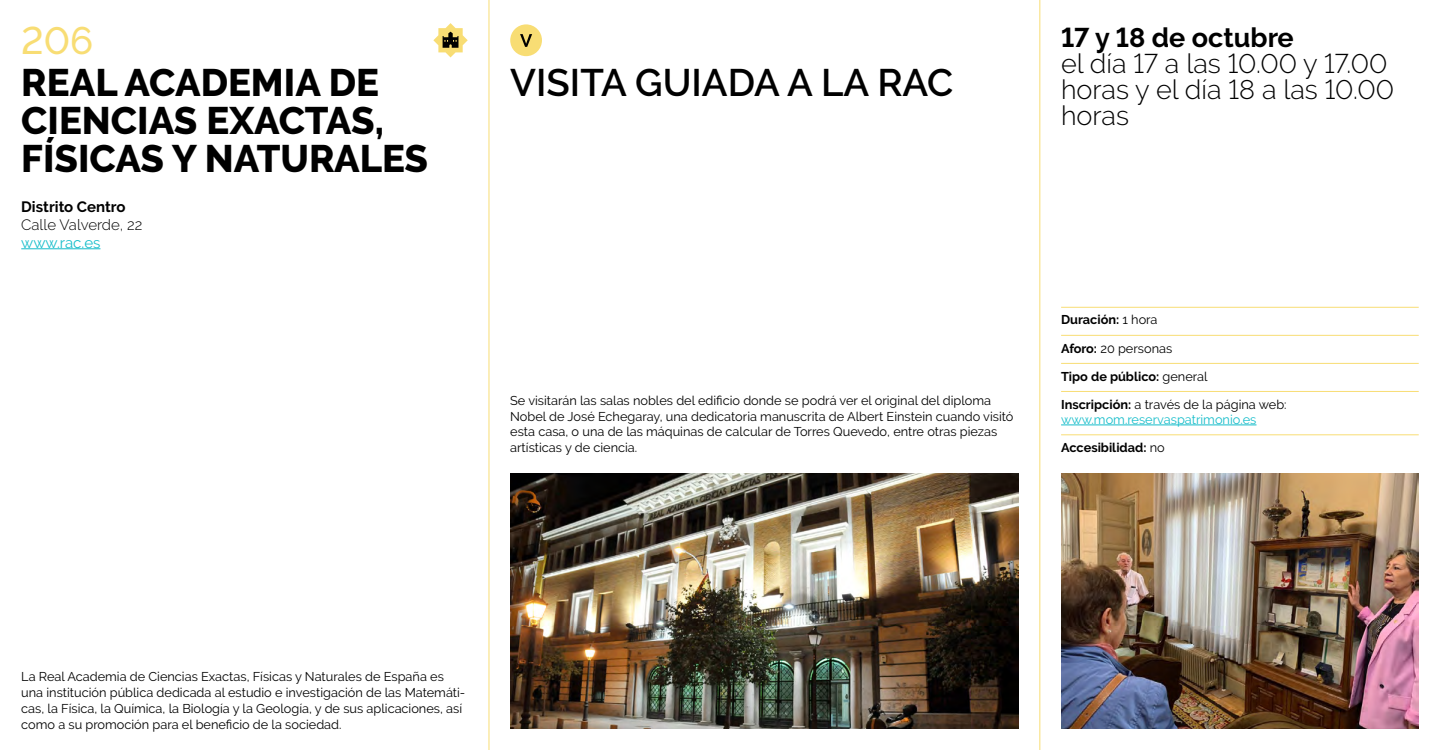
<style>
.page{position:relative;width:1440px;height:750px;background:#fff}
.page>*{position:absolute;margin:0;border:0;box-sizing:border-box;transform-origin:0 0}
.Titulo_Espacio{font:800 38.25px/38.2px "Raleway";color:#000}
.Titulo_Evento{font:600 38.25px "Raleway";color:#000}
.t1{font:500 38.25px "Raleway";color:#f8dd74}
.Horas_informacion{font:300 27px/26.2px "Raleway";color:#000}
.Fecha_informacion{font:700 27px "Raleway";color:#000}
.Lugar_texto{font:300 15px "Raleway";color:#000}
.Nombre_distrito{font:700 15px "Raleway";color:#000}
.web_lugar{font:15px "Raleway";color:#15bdca}
.Parrafo_texto{font:12.75px/15.8px "Raleway";color:#000}
.datos_informacion{font:12.75px/15.3px "Raleway";color:#15bdca}
.datos_informacion-2{font:700 12.75px "Raleway";color:#000}
.datos_informacion-3{font:12.75px "Raleway";color:#000}
.s1{font-weight:400}
.s2{font-weight:700}
.s3{font-weight:700;color:#000}
.s4{color:#000}
</style>
<div class="page">
<hr style="left:489px;top:0;width:1px;height:750px;background:#f8dd74">
<hr style="left:1040px;top:0;width:1px;height:750px;background:#f8dd74">
<img style="left:1061px;top:473px;width:358px;height:256px">
<img style="left:510px;top:473px;width:509px;height:256px">
<hr style="left:21px;top:249px;width:79px;height:1px;background:#15bdca">
<hr style="left:1061px;top:307px;width:358px;height:1px;background:#f8dd74">
<hr style="left:1061px;top:335px;width:358px;height:1px;background:#f8dd74">
<hr style="left:1061px;top:363px;width:358px;height:1px;background:#f8dd74">
<hr style="left:1061px;top:391px;width:358px;height:1px;background:#f8dd74">
<hr style="left:1061px;top:425px;width:196px;height:1px;background:#15bdca">
<hr style="left:1061px;top:435px;width:358px;height:1px;background:#f8dd74">
<div style="left:510px;top:24px;width:32px;height:32px;background:#f8dd74;border-radius:50%"></div>
<svg style="left:520px;top:34px;width:12px;height:13px"></svg>
<svg style="left:433px;top:23px;width:35px;height:34px"></svg>
<h1 class="t1" style="left:21px;top:19px;width:74px">206</h1>
<p class="Titulo_Espacio" style="left:21px;top:64px;width:408px">REAL ACADEMIA DE<br>CIENCIAS EXACTAS,<br>FÍSICAS Y NATURALES</p>
<p class="Nombre_distrito" style="left:21px;top:198px;width:106px">Distrito Centro</p>
<p class="Lugar_texto" style="left:21px;top:216px;width:123px">Calle Valverde, 22</p>
<p class="web_lugar" style="left:21px;top:234px;width:81px">www.rac.es</p>
<p class="Titulo_Evento" style="left:510px;top:60px;width:445px">VISITA GUIADA A LA RAC</p>
<p class="Fecha_informacion" style="left:1061px;top:22px;width:234px">17 y 18 de octubre</p>
<p class="Horas_informacion" style="left:1061px;top:50px;width:335px">el día 17 a las 10.00 y 17.00 horas y el día 18 a las 10.00 horas</p>
<p class="Parrafo_texto" style="left:510px;top:392px;width:505px">Se visitarán las salas nobles del edificio donde se podrá ver el original del diploma Nobel de José Echegaray, una dedicatoria manuscrita de Albert Einstein cuando visitó esta casa, o una de las máquinas de calcular de Torres Quevedo, entre otras piezas artísticas y de ciencia.</p>
<p class="datos_informacion-2" style="left:1061px;top:313px;width:98px">Duración: <span class="s1">1 hora</span></p>
<p class="datos_informacion-3" style="left:1061px;top:341px;width:113px"><span class="s2">Aforo:</span> 20 personas</p>
<p class="datos_informacion-2" style="left:1061px;top:369px;width:148px">Tipo de público: <span class="s1">general</span></p>
<p class="datos_informacion" style="left:1061px;top:396px;width:227px"><span class="s3">Inscripción:</span> <span class="s4">a través de la página web: </span>www.mom.reservaspatrimonio.es</p>
<p class="datos_informacion-2" style="left:1061px;top:440px;width:105px">Accesibilidad: <span class="s1">no</span></p>
<p class="Parrafo_texto" style="left:21px;top:669px;width:446px">La Real Academia de Ciencias Exactas, Físicas y Naturales de España es una institución pública dedicada al estudio e investigación de las Matemáti&shy;cas, la Física, la Química, la Biología y la Geología, y de sus aplicaciones, así como a su promoción para el beneficio de la sociedad.</p>
</div>
